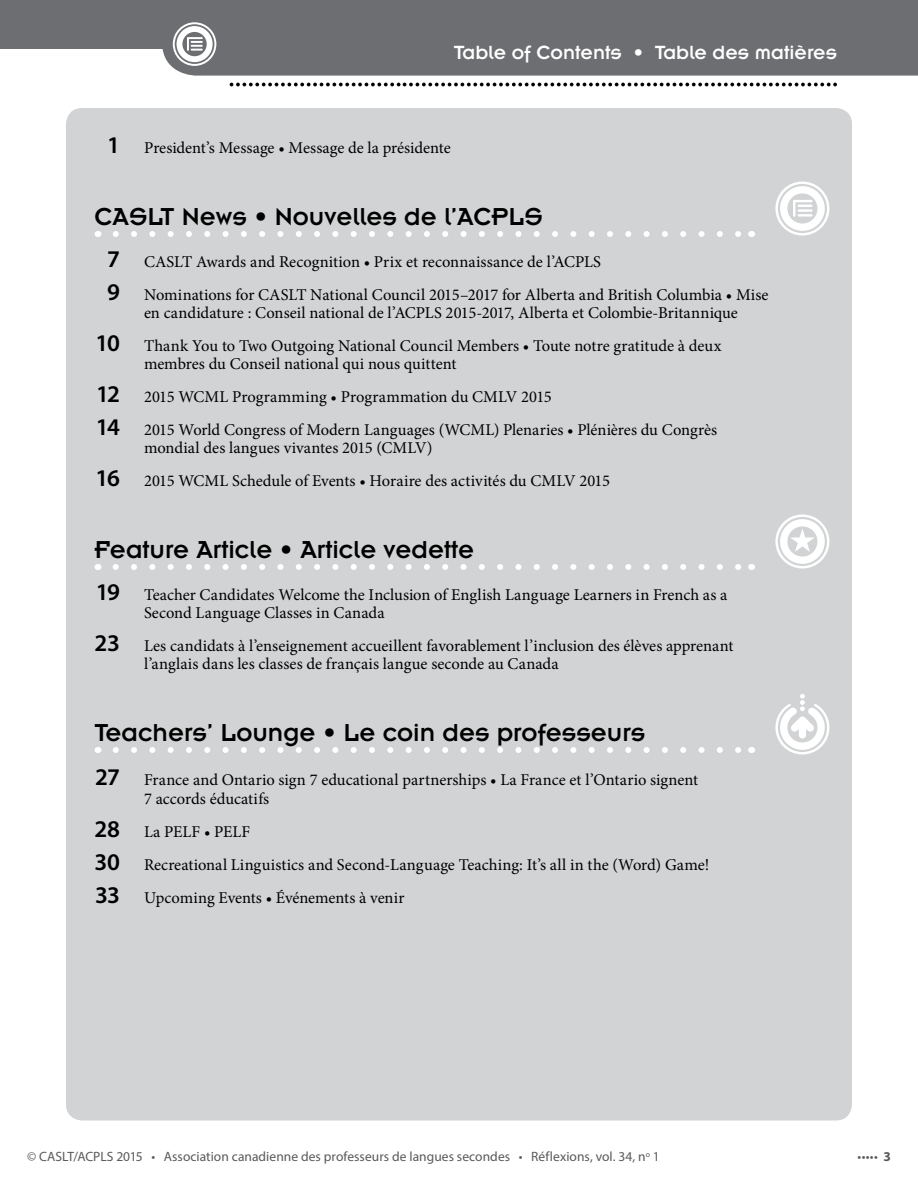
<style>
.page{position:relative;width:918px;height:1188px;background:#fff}
.page>*{position:absolute;margin:0;border:0;box-sizing:border-box;transform-origin:0 0}
.t1{font:27px "Insignia A";color:#000}
.t2{font:21px "Insignia A";color:#fff}
.t3{font:16.5px/33px "Minion Pro";color:#000}
.t4{font:13.5px "Myriad Pro";letter-spacing:.005em;color:#58595b}
.s1{font-family:"Myriad Pro";font-weight:600;font-size:24px}
.s2{font-weight:700}
</style>
<div class="page">
<div style="left:162px;top:0;width:756px;height:76px;background:#6d6e71"></div>
<div style="left:0;top:0;width:721px;height:49px;background:#6d6e71"></div>
<svg style="left:173px;top:22px;width:43px;height:44px"></svg>
<svg style="left:230px;top:83px;width:607px;height:3px"></svg>
<div style="left:66px;top:108px;width:786px;height:1012px;background:#d1d3d4;border-radius:16px"></div>
<svg style="left:116px;top:231px;width:625px;height:6px"></svg>
<svg style="left:116px;top:564px;width:625px;height:6px"></svg>
<svg style="left:116px;top:747px;width:625px;height:6px"></svg>
<svg style="left:775px;top:182px;width:54px;height:54px"></svg>
<svg style="left:775px;top:515px;width:54px;height:53px"></svg>
<svg style="left:775px;top:694px;width:54px;height:60px"></svg>
<p class="t2" style="left:454px;top:42px;width:385px">Table of Contents • Table des matières</p>
<p class="t3" style="left:107px;top:131px;width:345px"><span class="s1">1</span> President’s Message • Message de la présidente</p>
<h1 class="t1" style="left:94px;top:203px;width:450px">CASLT News • Nouvelles de l’ACPLS</h1>
<p class="t3" style="left:107px;top:245px;width:663px"><span class="s1">7</span> CASLT Awards and Recognition • Prix et reconnaissance de l’ACPLS<br><span class="s1">9</span> Nominations for CASLT National Council 2015–2017 for Alberta and British Columbia • Mise</p>
<p class="t3" style="left:96px;top:296px;width:644px;text-indent:48px">en candidature : Conseil national de l’ACPLS 2015-2017, Alberta et Colombie-Britannique<br><span class="s1">10</span> Thank You to Two Outgoing National Council Members • Toute notre gratitude à deux</p>
<p class="t3" style="left:96px;top:347px;width:623px;text-indent:48px">membres du Conseil national qui nous quittent<br><span class="s1">12</span> 2015 WCML Programming • Programmation du CMLV 2015<br><span class="s1">14</span> 2015 World Congress of Modern Languages (WCML) Plenaries • Plénières du Congrès</p>
<p class="t3" style="left:96px;top:431px;width:516px;text-indent:48px">mondial des langues vivantes 2015 (CMLV)<br><span class="s1">16</span> 2015 WCML Schedule of Events • Horaire des activités du CMLV 2015</p>
<h1 class="t1" style="left:94px;top:536px;width:381px">Feature Article • Article vedette</h1>
<p class="t3" style="left:144px;top:586px;width:585px;line-height:18px;text-indent:-48px"><span class="s1">19</span> Teacher Candidates Welcome the Inclusion of English Language Learners in French as a<br>Second Language Classes in Canada</p>
<p class="t3" style="left:144px;top:637px;width:591px;line-height:18px;text-indent:-49px"><span class="s1">23</span> Les candidats à l’enseignement accueillent favorablement l’inclusion des élèves apprenant l’anglais dans les classes de français langue seconde au Canada</p>
<h1 class="t1" style="left:94px;top:719px;width:552px">Teachers’ Lounge • Le coin des professeurs</h1>
<p class="t3" style="left:144px;top:770px;width:556px;line-height:19.5px;text-indent:-49px"><span class="s1">27</span> France and Ontario sign 7 educational partnerships • La France et l’Ontario signent<br>7 accords éducatifs</p>
<p class="t3" style="left:95px;top:815px;width:616px"><span class="s1">28</span> La PELF • PELF<br><span class="s1">30</span> Recreational Linguistics and Second-Language Teaching: It’s all in the (Word) Game!<br><span class="s1">33</span> Upcoming Events • Événements à venir</p>
<p class="t4" style="left:27px;top:1148px;width:634px">© CASLT/ACPLS 2015 • Association canadienne des professeurs de langues secondes • Réflexions, vol. 34, n<sup>o</sup> 1</p>
<p class="t4" style="left:858px;top:1148px;width:35px">••••• <span class="s2">3</span></p>
</div>
